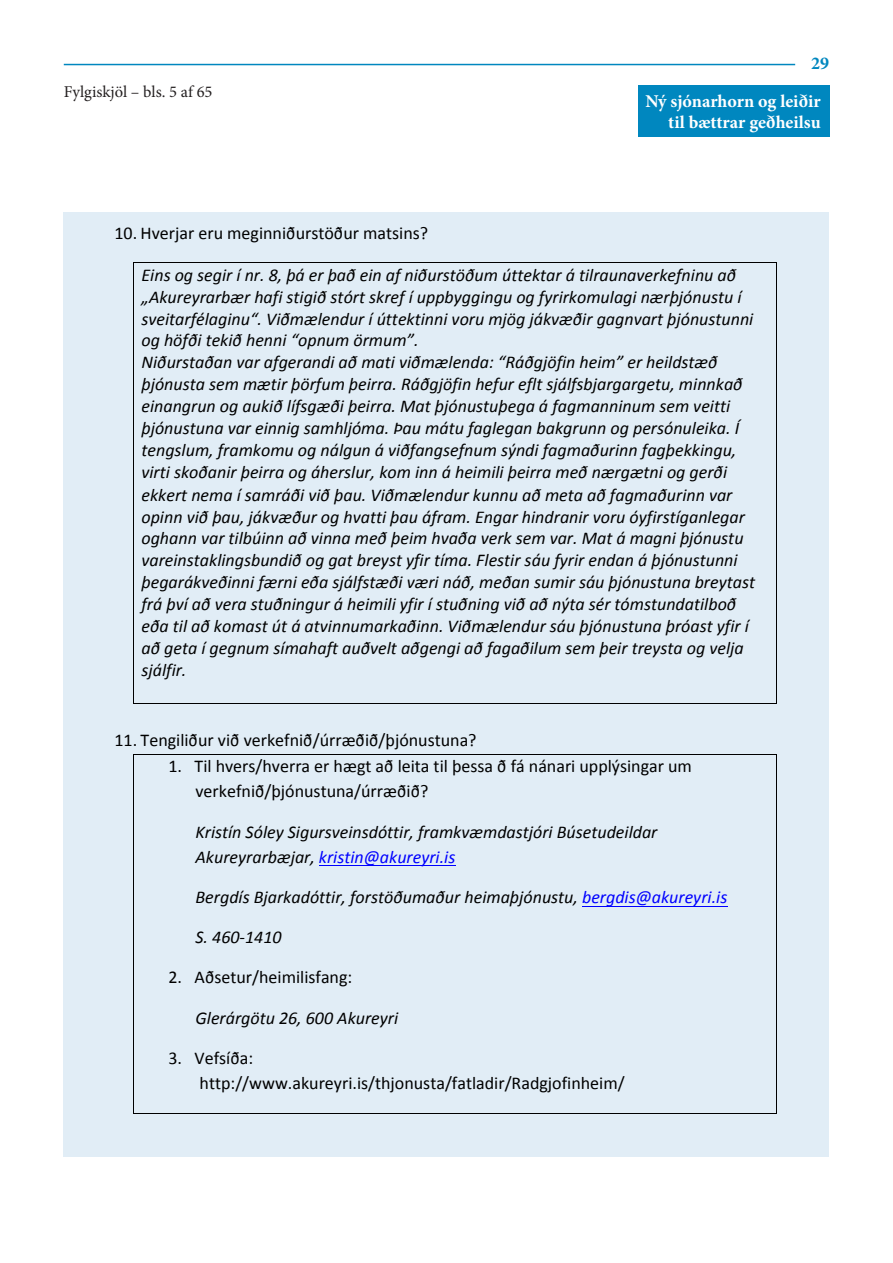
<style>
.page{position:relative;width:893px;height:1263px;background:#fff}
.page>*{position:absolute;margin:0;border:0;box-sizing:border-box;transform-origin:0 0}
.t1{font:italic 18px/22px "Calibri";color:#000}
.t2{font:18px/25.2px "Calibri";color:#000}
.t3{font:700 18px/21.6px "Minion Pro";color:#fff;text-align:right}
.t4{font:italic 18px "Calibri";color:#00f}
.t5{font:700 18px "Minion Pro";color:#0087bf}
.t6{font:16.5px "Minion Pro";letter-spacing:-.005em;color:#231f20}
.s1{color:#000}
.s2{color:#00f}
</style>
<div class="page">
<hr style="left:64px;top:64px;width:731px;height:1px;background:#0087bf">
<div style="left:638px;top:85px;width:191px;height:52px;background:#0087bf"></div>
<div style="left:64px;top:213px;width:765px;height:944px;background:#e1edf6"></div>
<hr style="left:134px;top:263px;width:642px;height:1px;background:#000">
<hr style="left:133px;top:263px;width:1px;height:440px;background:#000">
<hr style="left:134px;top:703px;width:642px;height:1px;background:#000">
<hr style="left:776px;top:263px;width:1px;height:440px;background:#000">
<hr style="left:319px;top:866px;width:136px;height:1px;background:#00f">
<hr style="left:582px;top:906px;width:145px;height:1px;background:#00f">
<hr style="left:134px;top:754px;width:642px;height:1px;background:#000">
<hr style="left:133px;top:755px;width:1px;height:358px;background:#000">
<hr style="left:134px;top:1113px;width:642px;height:1px;background:#000">
<hr style="left:776px;top:755px;width:1px;height:358px;background:#000">
<p class="t6" style="left:64px;top:81px;width:150px">Fylgiskjöl – bls. 5 af 65</p>
<p class="t5" style="left:811px;top:50px;width:19px">29</p>
<p class="t3" style="left:645px;top:90px;width:177px">Ný sjónarhorn og leiðir til bættrar geðheilsu</p>
<p class="t2" style="left:115px;top:221px;width:315px">10. Hverjar eru meginniðurstöður matsins?</p>
<p class="t1" style="left:141px;top:263px;width:615px">Eins og segir í nr. 8, þá er það ein af niðurstöðum úttektar á tilraunaverkefninu að „Akureyrarbær hafi stigið stórt skref í uppbyggingu og fyrirkomulagi nærþjónustu í sveitarfélaginu“. Viðmælendur í úttektinni voru mjög jákvæðir gagnvart þjónustunni og höfði tekið henni “opnum örmum”.<br>Niðurstaðan var afgerandi að mati viðmælenda: “Ráðgjöfin heim” er heildstæð þjónusta sem mætir þörfum þeirra. Ráðgjöfin hefur eflt sjálfsbjargargetu, minnkað einangrun og aukið lífsgæði þeirra. Mat þjónustuþega á fagmanninum sem veitti þjónustuna var einnig samhljóma. Þau mátu faglegan bakgrunn og persónuleika. Í tengslum, framkomu og nálgun á viðfangsefnum sýndi fagmaðurinn fagþekkingu, virti skoðanir þeirra og áherslur, kom inn á heimili þeirra með nærgætni og gerði ekkert nema í samráði við þau. Viðmælendur kunnu að meta að fagmaðurinn var opinn við þau, jákvæður og hvatti þau áfram. Engar hindranir voru óyfirstíganlegar oghann var tilbúinn að vinna með þeim hvaða verk sem var. Mat á magni þjónustu vareinstaklingsbundið og gat breyst yfir tíma. Flestir sáu fyrir endan á þjónustunni þegarákveðinni færni eða sjálfstæði væri náð, meðan sumir sáu þjónustuna breytast frá því að vera stuðningur á heimili yfir í stuðning við að nýta sér tómstundatilboð eða til að komast út á atvinnumarkaðinn. Viðmælendur sáu þjónustuna þróast yfir í að geta í gegnum símahaft auðvelt aðgengi að fagaðilum sem þeir treysta og velja sjálfir.</p>
<p class="t2" style="left:115px;top:728px;width:364px">11. Tengiliður við verkefnið/úrræðið/þjónustuna?</p>
<p class="t2" style="left:196px;top:753px;width:498px;text-indent:-27px">1. Til hvers/hverra er hægt að leita til þessa ð fá nánari upplýsingar um verkefnið/þjónustuna/úrræðið?</p>
<p class="t1" style="left:196px;top:820px;width:463px">Kristín Sóley Sigursveinsdóttir, framkvæmdastjóri Búsetudeildar</p>
<p class="t4" style="left:196px;top:844px;width:261px"><span class="s1">Akureyrarbæjar,</span> kristin@akureyri.is</p>
<p class="t1" style="left:196px;top:885px;width:533px">Bergdís Bjarkadóttir, forstöðumaður heimaþjónustu, <span class="s2">bergdis@akureyri.is</span></p>
<p class="t1" style="left:196px;top:925px;width:88px">S. 460--‐1410</p>
<p class="t2" style="left:169px;top:965px;width:185px">2. Aðsetur/heimilisfang:</p>
<p class="t1" style="left:196px;top:1006px;width:204px">Glerárgötu 26, 600 Akureyri</p>
<p class="t2" style="left:200px;top:1046px;width:427px;text-indent:-31px">3. Vefsíða: http://www.akureyri.is/thjonusta/fatladir/Radgjofinheim/</p>
</div>
